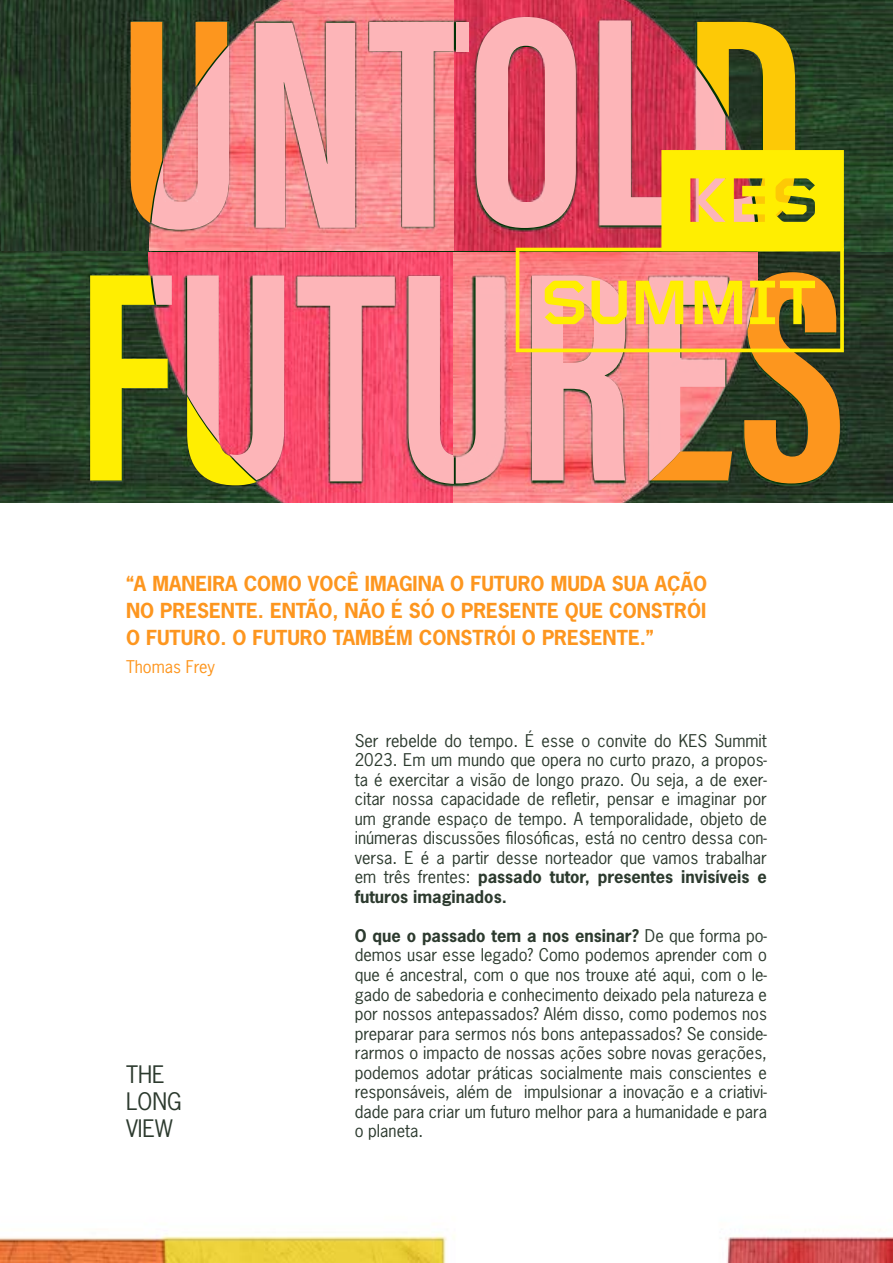
<style>
.page{position:relative;width:893px;height:1263px;background:#fff}
.page>*{position:absolute;margin:0;border:0;box-sizing:border-box;transform-origin:0 0}
.t1{font:22.65px/27.3px "News Gothic Std";color:#2c3a2e}
.t2{font:700 19.5px/27px "News Gothic Std";color:#fd961f;text-align:justify}
.t3{font:16.5px/19.5px "News Gothic Std";color:#2c3a2e;text-align:justify}
.t4{font:16.5px "News Gothic Std";color:#fd961f}
.s1{font-weight:700}
</style>
<div class="page">
<img style="left:0;top:1230px;width:893px;height:33px">
<img style="left:0;top:0;width:893px;height:502px">
<img style="left:149px;top:0;width:608px;height:502px">
<svg style="left:90px;top:17px;width:754px;height:468px;background:#d48869"></svg>
<p class="t2" style="left:126px;top:570px;width:583px">“A MANEIRA COMO VOCÊ IMAGINA O FUTURO MUDA SUA AÇÃO NO PRESENTE. ENTÃO, NÃO É SÓ O PRESENTE QUE CONSTRÓI O FUTURO. O FUTURO TAMBÉM CONSTRÓI O PRESENTE.”</p>
<p class="t4" style="left:126px;top:656px;width:91px">Thomas Frey</p>
<h1 class="t1" style="left:126px;top:1060px;width:57px">THE<br>LONG<br>VIEW</h1>
<p class="t3" style="left:355px;top:731px;width:414px">Ser rebelde do tempo. É esse o convite do KES Summit 2023. Em um mundo que opera no curto prazo, a propos&shy;ta é exercitar a visão de longo prazo. Ou seja, a de exer&shy;citar nossa capacidade de refletir, pensar e imaginar por um grande espaço de tempo. A temporalidade, objeto de inúmeras discussões filosóficas, está no centro dessa con&shy;versa. E é a partir desse norteador que vamos trabalhar em três frentes: <span class="s1">passado tutor, presentes invisíveis e futuros imaginados.</span></p>
<p class="t3" style="left:355px;top:926px;width:414px"><span class="s1">O que o passado tem a nos ensinar?</span> De que forma po&shy;demos usar esse legado? Como podemos aprender com o que é ancestral, com o que nos trouxe até aqui, com o le&shy;gado de sabedoria e conhecimento deixado pela natureza e por nossos antepassados? Além disso, como podemos nos preparar para sermos nós bons antepassados? Se conside&shy;rarmos o impacto de nossas ações sobre novas gerações, podemos adotar práticas socialmente mais conscientes e responsáveis, além de impulsionar a inovação e a criativi&shy;dade para criar um futuro melhor para a humanidade e para o planeta.</p>
</div>
